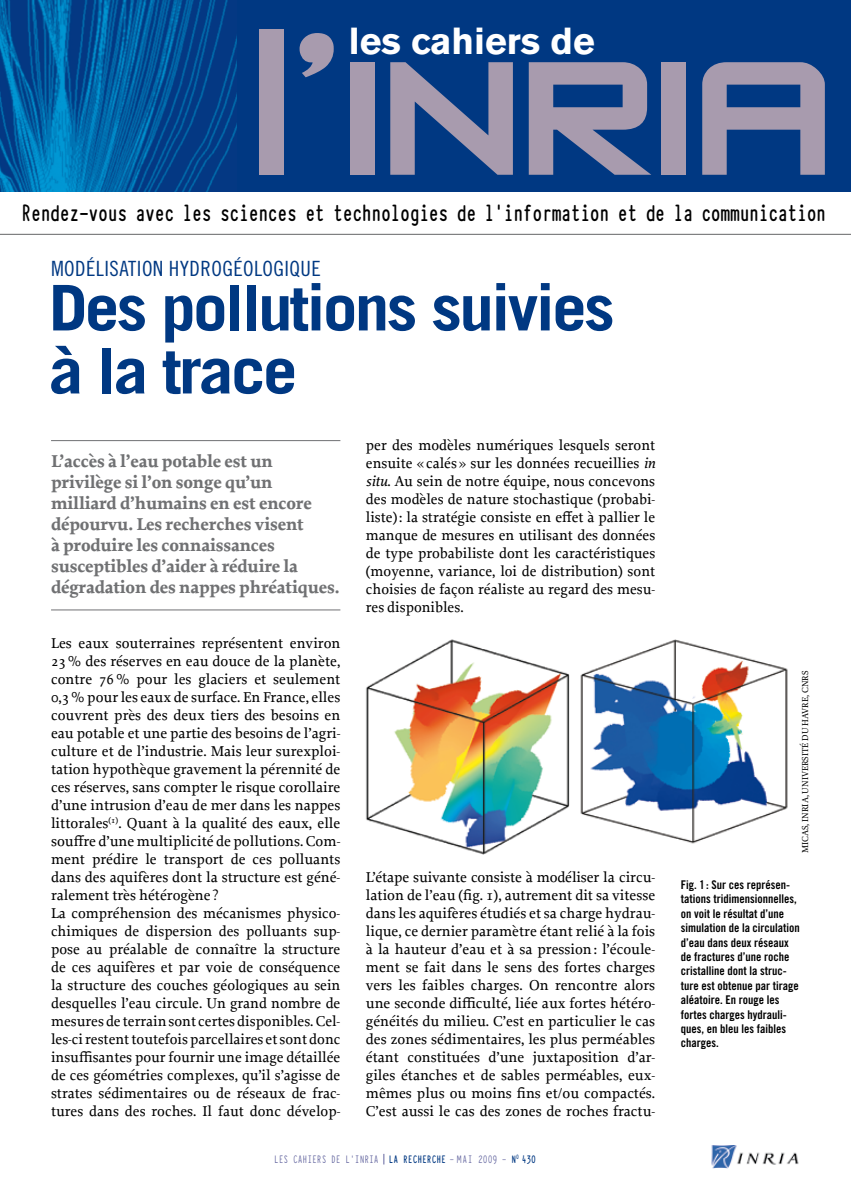
<style>
.page{position:relative;width:851px;height:1191px;background:#fff}
.page>*{position:absolute;margin:0;border:0;box-sizing:border-box;transform-origin:0 0}
.t1{font:191.7px "Zero Twos";letter-spacing:-.03em;color:#a89bae;scale:1.1 1}
.t2{font:700 63px/63px "Trade Gothic";letter-spacing:-.04em;color:#003882;scale:1.1 1}
.t3{font:700 37.35px "Akzidenz Grotesk BE";color:#fff}
.t4{font:700 26.25px "Typewriter Condensed";letter-spacing:-.045em;color:#000;scale:.9 1}
.t5{font:21px "Trade Gothic Cond Eighteen";letter-spacing:.02em;color:#003882}
.t6{font:700 18px/21px "Proforma";letter-spacing:-.01em;color:#707173}
.t7{font:15px/18px "Proforma";color:#000;text-align:justify}
.t8{font:12px/14.4px "Trade Gothic Bold Cond Twenty";color:#000}
.t9{font:700 12px "Typewriter Condensed";letter-spacing:-.01em;color:#003882;scale:.9 1}
.t10{font:12px "Typewriter Condensed";letter-spacing:-.01em;color:#63659f;scale:.9 1}
.t11{font:9px "Proforma";color:#000}
.s1{font-style:italic}
.s2{font-weight:400;color:#63659f}
</style>
<div class="page">
<img style="left:711px;top:1145px;width:88px;height:23px">
<hr style="left:51px;top:440px;width:289px;height:1px;background:#707173">
<hr style="left:51px;top:609px;width:289px;height:1px;background:#707173">
<div style="left:0;top:0;width:850px;height:191px;background:#003882"></div>
<img style="left:0;top:0;width:236px;height:191px">
<hr style="left:0;top:234px;width:850px;height:1px;background:#646567">
<img style="left:366px;top:639px;width:204px;height:216px">
<img style="left:580px;top:639px;width:208px;height:205px">
<h3 class="t3" style="left:349px;top:19px;width:247px">les cahiers de</h3>
<h1 class="t1" style="left:247px;top:25px;width:535px">l’INRIA</h1>
<h3 class="t4" style="left:21px;top:193px;width:896px">Rendez-vous avec les sciences et technologies de l’information et de la communication</h3>
<h3 class="t5" style="left:51px;top:256px;width:271px">MODÉLISATION HYDROGÉOLOGIQUE</h3>
<h2 class="t2" style="left:49px;top:275px;width:516px">Des pollutions suivies à la trace</h2>
<p class="t6" style="left:51px;top:450px;width:290px">L’accès à l’eau potable est un privilège si l’on songe qu’un milliard d’humains en est encore dépourvu. Les recherches visent<br>à produire les connaissances susceptibles d’aider à réduire la dégradation des nappes phréatiques.</p>
<p class="t7" style="left:51px;top:634px;width:291px;text-align:left">Les eaux souterraines représentent environ 23% des réserves en eau douce de la planète, contre 76% pour les glaciers et seulement 0,3% pour les eaux de surface. En France, elles couvrent près des deux tiers des besoins en eau potable et une partie des besoins de l’agri&shy;culture et de l’industrie. Mais leur surexploi&shy;tation hypothèque gravement la pérennité de ces réserves, sans compter le risque corollaire d’une intrusion d’eau de mer dans les nappes littorales<sup>(1)</sup>. Quant à la qualité des eaux, elle souffre d’une multiplicité de pollutions. Com&shy;ment prédire le transport de ces polluants dans des aquifères dont la structure est géné&shy;ralement très hétérogène ?<br>La compréhension des mécanismes physico&shy;chimiques de dispersion des polluants sup&shy;pose au préalable de connaître la structure de ces aquifères et par voie de conséquence la structure des couches géologiques au sein desquelles l’eau circule. Un grand nombre de mesures de terrain sont certes disponibles. Cel&shy;les-ci restent toutefois parcellaires et sont donc insuffisantes pour fournir une image détaillée de ces géométries complexes, qu’il s’agisse de strates sédimentaires ou de réseaux de frac&shy;tures dans des roches. Il faut donc dévelop-</p>
<p class="t7" style="left:366px;top:436px;width:291px">per des modèles numériques lesquels seront ensuite «calés» sur les données recueillies <span class="s1">in situ</span>. Au sein de notre équipe, nous concevons des modèles de nature stochastique (probabi&shy;liste): la stratégie consiste en effet à pallier le manque de mesures en utilisant des données de type probabiliste dont les caractéristiques (moyenne, variance, loi de distribution) sont choisies de façon réaliste au regard des mesu&shy;res disponibles.</p>
<p class="t7" style="left:366px;top:868px;width:291px">L’étape suivante consiste à modéliser la circu&shy;lation de l’eau (fig. 1), autrement dit sa vitesse dans les aquifères étudiés et sa charge hydrau&shy;lique, ce dernier paramètre étant relié à la fois à la hauteur d’eau et à sa pression: l’écoule&shy;ment se fait dans le sens des fortes charges vers les faibles charges. On rencontre alors une seconde difficulté, liée aux fortes hétéro&shy;généités du milieu. C’est en particulier le cas des zones sédimentaires, les plus perméables étant constituées d’une juxtaposition d’ar&shy;giles étanches et de sables perméables, eux&shy;mêmes plus ou moins fins et/ou compactés.<br>C’est aussi le cas des zones de roches fractu-</p>
<p class="t10" style="left:274px;top:1150px;width:106px">LES CAHIERS DE L ’INRIA</p>
<p class="t9" style="left:389px;top:1150px;width:165px">la r echerche <span class="s2">- MAI 2009 -</span> N<sup>0</sup> 430</p>
<p class="t11" style="left:799px;top:853px;width:184px;rotate:-90deg">MICAS, Inria, université du Havre, CNRS</p>
<p class="t8" style="left:680px;top:877px;width:121px">Fig. 1 : Sur ces représen&shy;tations tridimensionnelles, on voit le résultat d’une simulation de la circulation d’eau dans deux réseaux de fractures d’une roche cristalline dont la struc&shy;ture est obtenue par tirage aléatoire. En rouge les fortes charges hydrauli&shy;ques, en bleu les faibles charges.</p>
</div>
